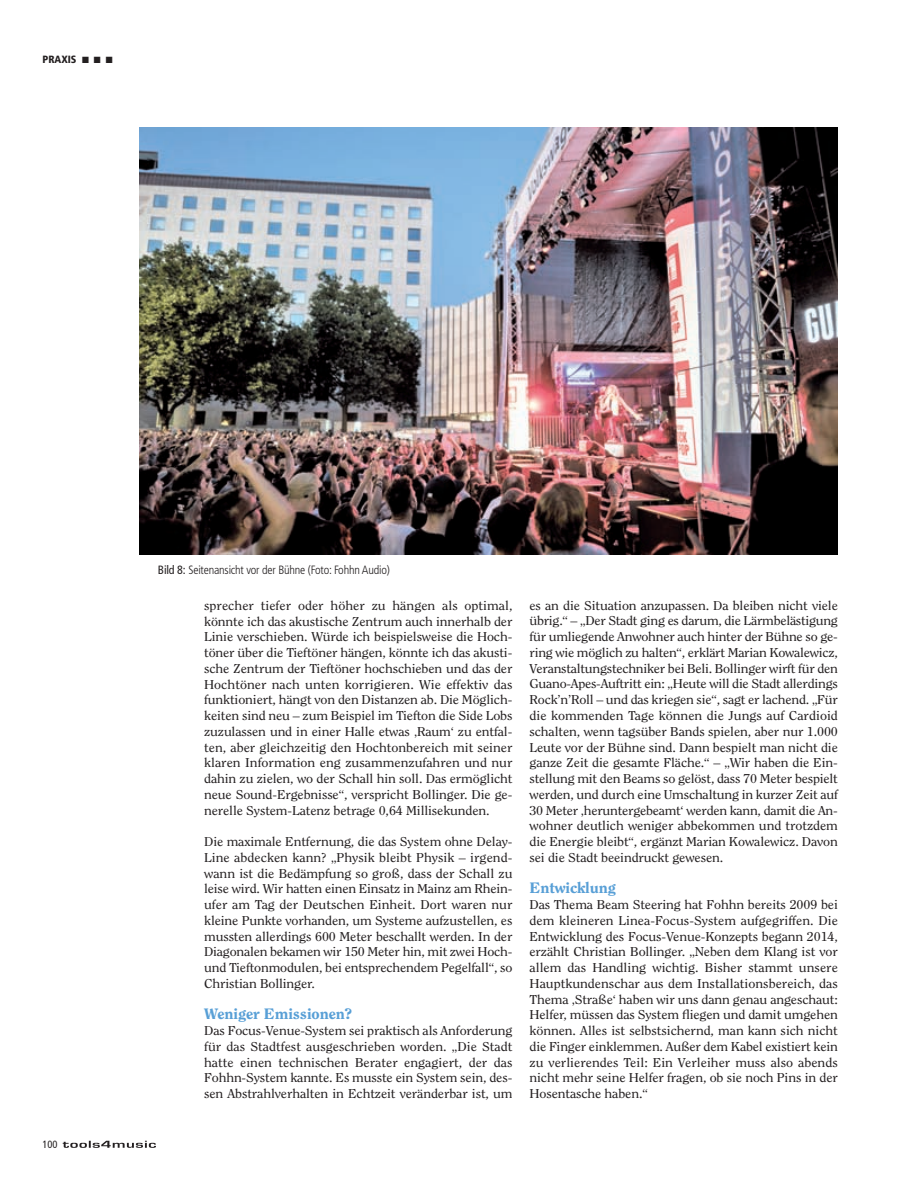
<style>
.page{position:relative;width:906px;height:1191px;background:#fff}
.page>*{position:absolute;margin:0;border:0;box-sizing:border-box;transform-origin:0 0}
.t1{font:800 15px "Clearface Std";letter-spacing:-.01em;color:#589fd6;scale:1.1 1}
.t2{font:12.75px/15.8px "Clearface Std";letter-spacing:-.01em;color:#231f20;text-align:justify;scale:1.1 1}
.t3{font:300 condensed 12px "Frutiger LT Std";letter-spacing:-.015em;color:#231f20}
.t4{font:900 condensed 10.5px "Frutiger LT Std";color:#231f20}
.t5{font:condensed 10.5px "Frutiger LT Std";color:#231f20}
.s1{font-weight:400}
</style>
<div class="page">
<svg style="left:63px;top:1140px;width:93px;height:7px"></svg>
<img style="left:139px;top:128px;width:699px;height:426px">
<p class="t4" style="left:43px;top:55px;width:72px">PRAXIS ■ ■ ■</p>
<p class="t5" style="left:43px;top:1140px;width:17px">100</p>
<p class="t3" style="left:158px;top:565px;width:233px"><span class="s1">Bild 8:</span> Seitenansicht vor der Bühne (Foto: Fohhn Audio)</p>
<p class="t2" style="left:204px;top:598px;width:282px">sprecher tiefer oder höher zu hängen als optimal, könnte ich das akustische Zentrum auch innerhalb der Linie verschieben. Würde ich beispielsweise die Hoch&shy;töner über die Tieftöner hängen, könnte ich das akusti&shy;sche Zentrum der Tieftöner hochschieben und das der Hochtöner nach unten korrigieren. Wie effektiv das funktioniert, hängt von den Distanzen ab. Die Möglich&shy;keiten sind neu – zum Beispiel im Tiefton die Side Lobs zuzulassen und in einer Halle etwas ‚Raum‘ zu entfal&shy;ten, aber gleichzeitig den Hochtonbereich mit seiner klaren Information eng zusammenzufahren und nur dahin zu zielen, wo der Schall hin soll. Das ermöglicht neue Sound-Ergebnisse“, verspricht Bollinger. Die ge&shy;nerelle System-Latenz betrage 0,64 Millisekunden.</p>
<p class="t2" style="left:204px;top:834px;width:282px">Die maximale Entfernung, die das System ohne Delay-Line abdecken kann? „Physik bleibt Physik – irgend&shy;wann ist die Bedämpfung so groß, dass der Schall zu leise wird. Wir hatten einen Einsatz in Mainz am Rhein&shy;ufer am Tag der Deutschen Einheit. Dort waren nur kleine Punkte vorhanden, um Systeme aufzustellen, es mussten allerdings 600 Meter beschallt werden. In der Diagonalen bekamen wir 150 Meter hin, mit zwei Hoch&shy;und Tieftonmodulen, bei entsprechendem Pegelfall“, so Christian Bollinger.</p>
<p class="t1" style="left:204px;top:1008px;width:136px">Weniger Emissionen?</p>
<p class="t2" style="left:204px;top:1023px;width:282px">Das Focus-Venue-System sei praktisch als Anforderung für das Stadtfest ausgeschrieben worden. „Die Stadt hatte einen technischen Berater engagiert, der das Fohhn-System kannte. Es musste ein System sein, des&shy;sen Abstrahlverhalten in Echtzeit veränderbar ist, um</p>
<p class="t2" style="left:529px;top:598px;width:282px">es an die Situation anzupassen. Da bleiben nicht viele übrig.“ – „Der Stadt ging es darum, die Lärmbelästigung für umliegende Anwohner auch hinter der Bühne so ge&shy;ring wie möglich zu halten“, erklärt Marian Kowalewicz, Veranstaltungstechniker bei Beli. Bollinger wirft für den Guano-Apes-Auftritt ein: „Heute will die Stadt allerdings Rock’n’Roll – und das kriegen sie“, sagt er lachend. „Für die kommenden Tage können die Jungs auf Cardioid schalten, wenn tagsüber Bands spielen, aber nur 1.000<br>Leute vor der Bühne sind. Dann bespielt man nicht die ganze Zeit die gesamte Fläche.“ – „Wir haben die Ein&shy;stellung mit den Beams so gelöst, dass 70 Meter bespielt werden, und durch eine Umschaltung in kurzer Zeit auf 30 Meter ‚heruntergebeamt‘ werden kann, damit die An&shy;wohner deutlich weniger abbekommen und trotzdem die Energie bleibt“, ergänzt Marian Kowalewicz. Davon sei die Stadt beeindruckt gewesen.</p>
<p class="t1" style="left:529px;top:882px;width:80px">Entwicklung</p>
<p class="t2" style="left:529px;top:897px;width:282px">Das Thema Beam Steering hat Fohhn bereits 2009 bei dem kleineren Linea-Focus-System aufgegriffen. Die Entwicklung des Focus-Venue-Konzepts begann 2014, erzählt Christian Bollinger. „Neben dem Klang ist vor allem das Handling wichtig. Bisher stammt unsere Hauptkundenschar aus dem Installationsbereich, das Thema ‚Straße‘ haben wir uns dann genau angeschaut:<br>Helfer, müssen das System fliegen und damit umgehen können. Alles ist selbstsichernd, man kann sich nicht die Finger einklemmen. Außer dem Kabel existiert kein zu verlierendes Teil: Ein Verleiher muss also abends nicht mehr seine Helfer fragen, ob sie noch Pins in der Hosentasche haben.“</p>
</div>
